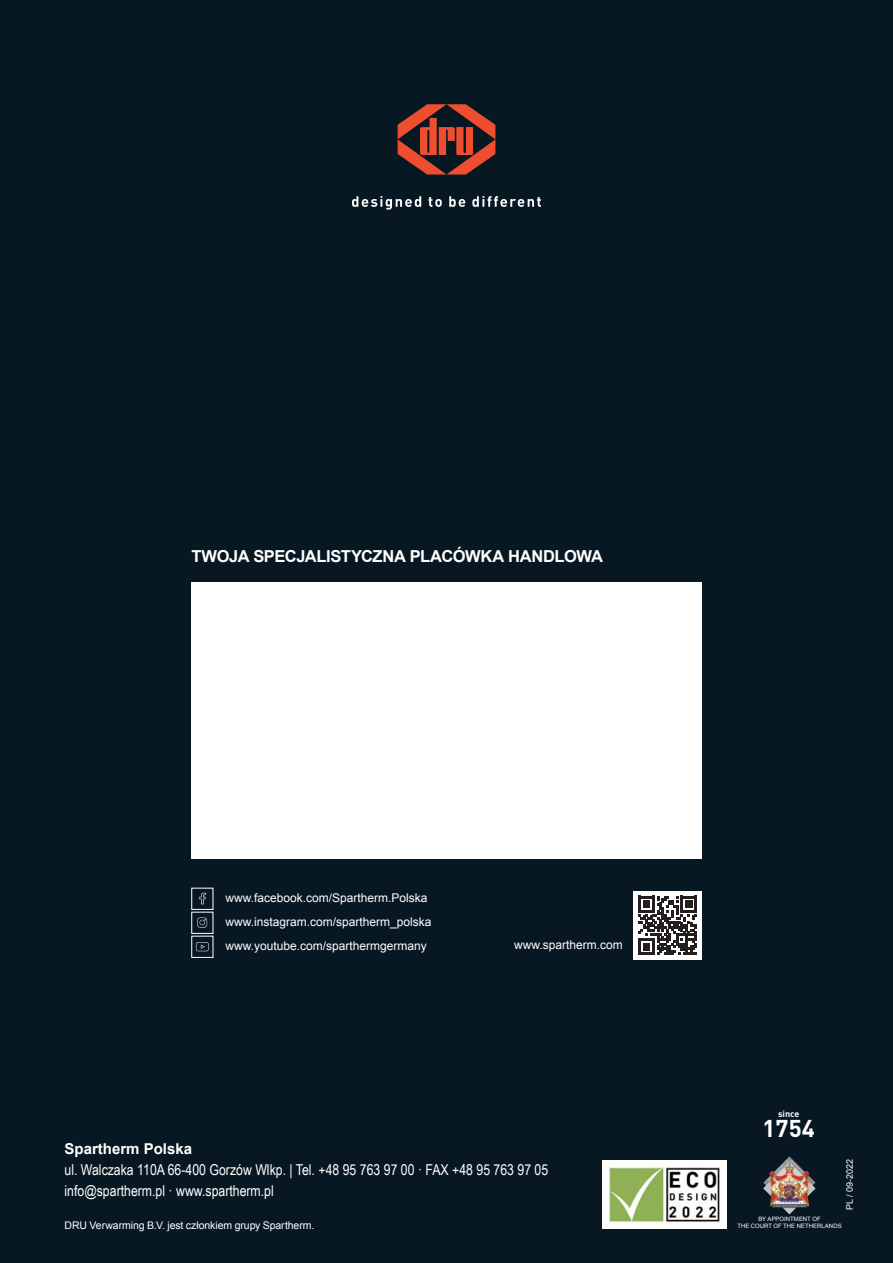
<style>
.page{position:relative;width:893px;height:1263px;background:#071822}
.page>*{position:absolute;margin:0;border:0;box-sizing:border-box;transform-origin:0 0}
.t1{font:700 24px "DIN";color:#fff}
.t2{font:700 16.5px "Arial";letter-spacing:-.025em;color:#fff}
.t3{font:15px/21px "Arial Narrow";color:#fff}
.t4{font:700 15px "Arial";color:#fff}
.t5{font:12px/24px "Arial";color:#fff}
.t6{font:10.5px "Arial";letter-spacing:-.01em;color:#fff}
.t7{font:9px "Arial";color:#fff}
.t8{font:700 9px "DIN";color:#fff}
.t9{font:6px/7.5px "Arial";color:#fff;text-align:center}
</style>
<div class="page">
<img style="left:602px;top:1161px;width:125px;height:68px">
<img style="left:763px;top:1156px;width:53px;height:58px">
<svg style="left:398px;top:104px;width:97px;height:70px"></svg>
<svg style="left:352px;top:196px;width:69px;height:14px"></svg>
<svg style="left:428px;top:197px;width:14px;height:10px"></svg>
<svg style="left:449px;top:196px;width:16px;height:11px"></svg>
<svg style="left:472px;top:196px;width:69px;height:11px"></svg>
<div style="left:191px;top:583px;width:511px;height:276px;background:#fff"></div>
<div style="left:634px;top:891px;width:68px;height:68px;background:#fff"></div>
<svg style="left:638px;top:896px;width:59px;height:59px"></svg>
<div style="left:191px;top:888px;width:22px;height:22px;background:#071822;border:1px solid #fff"></div>
<svg style="left:199px;top:893px;width:7px;height:11px"></svg>
<div style="left:191px;top:912px;width:22px;height:22px;background:#071822;border:1px solid #fff"></div>
<svg style="left:197px;top:917px;width:10px;height:10px"></svg>
<div style="left:191px;top:936px;width:22px;height:22px;background:#071822;border:1px solid #fff"></div>
<svg style="left:196px;top:942px;width:13px;height:9px"></svg>
<h2 class="t2" style="left:191px;top:546px;width:413px">TWOJA SPECJALISTYCZNA PLACÓWKA HANDLOWA</h2>
<p class="t5" style="left:225px;top:886px;width:208px">www.facebook.com/Spartherm.Polska www.instagram.com/spartherm_polska www.youtube.com/sparthermgermany</p>
<p class="t5" style="left:514px;top:932px;width:110px">www.spartherm.com</p>
<p class="t4" style="left:65px;top:1139px;width:129px">Spartherm Polska</p>
<p class="t3" style="left:65px;top:1159px;width:485px">ul. Walczaka 110A 66-400 Gorzów Wlkp. | Tel. +48 95 763 97 00 · FAX +48 95 763 97 05 info@spartherm.pl · www.spartherm.pl</p>
<p class="t6" style="left:65px;top:1218px;width:251px">DRU Verwarming B.V. jest członkiem grupy Spartherm.</p>
<p class="t8" style="left:778px;top:1108px;width:23px">since</p>
<h1 class="t1" style="left:763px;top:1112px;width:54px">1754</h1>
<p class="t7" style="left:844px;top:1210px;width:52px;rotate:-90deg">PL / 09-2022</p>
<p class="t9" style="left:737px;top:1215px;width:106px">BY APPOINTMENT OF<br>THE COURT OF THE NETHERLANDS</p>
</div>
